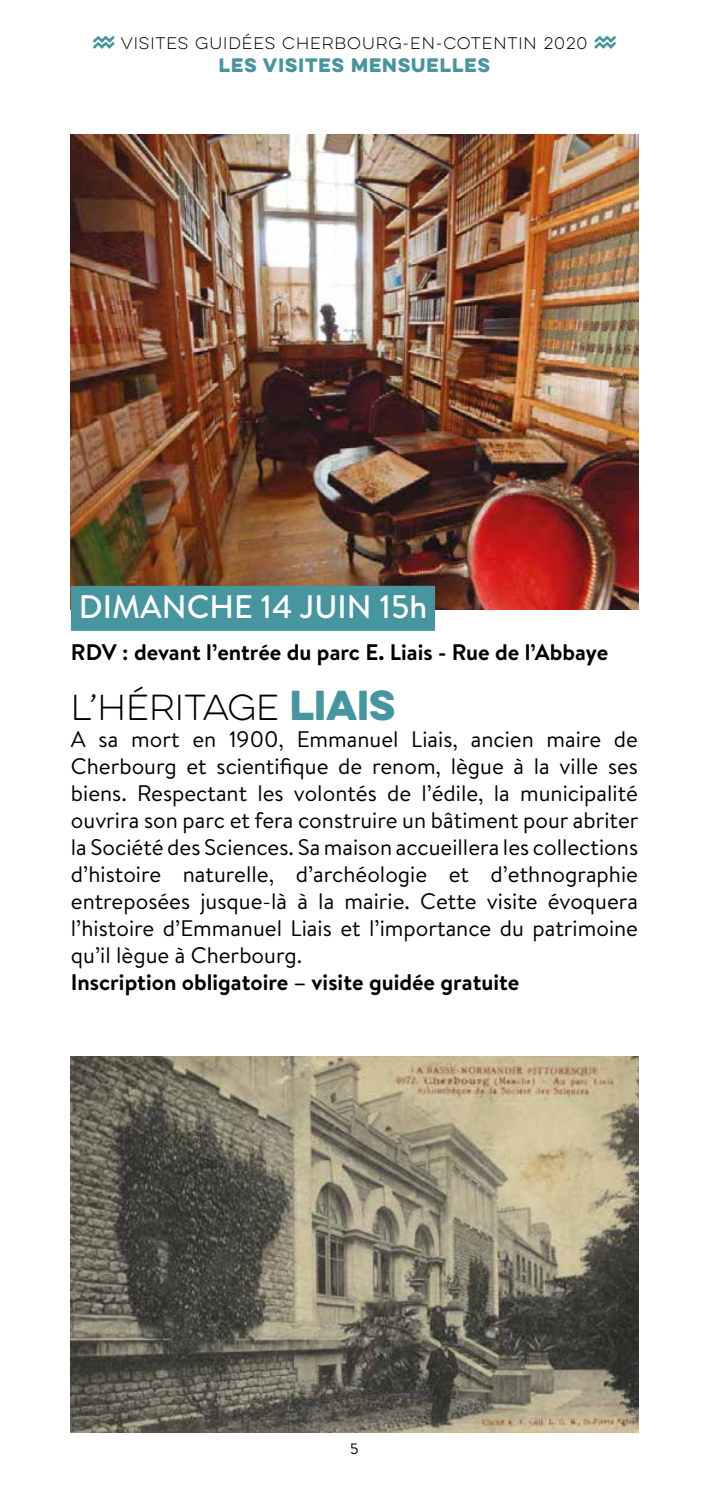
<style>
.page{position:relative;width:709px;height:1489px;background:#fff}
.page>*{position:absolute;margin:0;border:0;box-sizing:border-box;transform-origin:0 0}
.t1{font:500 32.5px "Brandon Text";color:#fff}
.t2{font:100 32.5px "Eveleth Clean";color:#000}
.t3{font:22.5px/27px "Brandon Text";color:#000;text-align:justify}
.t4{font:700 22.5px "Brandon Text";color:#000}
.t5{font:17.5px "Eveleth Clean";letter-spacing:.06em;color:#47959f}
.t6{font:100 15px "Eveleth Clean";letter-spacing:.06em;color:#000}
.t7{font:15px "Brandon Text";color:#000}
.s1{font-weight:400;font-size:37.5px;color:#47959f}
</style>
<div class="page">
<svg style="left:93px;top:36px;width:21px;height:12px"></svg>
<svg style="left:594px;top:36px;width:22px;height:12px"></svg>
<img style="left:71px;top:135px;width:567px;height:474px">
<img style="left:71px;top:1056px;width:567px;height:375px">
<div style="left:71px;top:586px;width:364px;height:45px;background:#47959f"></div>
<p class="t6" style="left:121px;top:32px;width:468px">VISITES GUIDÉES CHERBOURG-EN-COTENTIN 2020</p>
<p class="t5" style="left:219px;top:52px;width:273px">LES VISITES MENSUELLES</p>
<h1 class="t1" style="left:79px;top:584px;width:350px">DIMANCHE 14 JUIN 15h</h1>
<p class="t4" style="left:71px;top:636px;width:539px">RDV : devant l’entrée du parc E. Liais - Rue de l’Abbaye</p>
<h1 class="t2" style="left:71px;top:684px;width:326px">L’HÉRITAGE <span class="s1">LIAIS</span></h1>
<p class="t3" style="left:71px;top:724px;width:569px">A sa mort en 1900, Emmanuel Liais, ancien maire de Cherbourg et scientifique de renom, lègue à la ville ses biens. Respectant les volontés de l’édile, la municipalité ouvrira son parc et fera construire un bâtiment pour abriter la Société des Sciences. Sa maison accueillera les collections d’histoire naturelle, d’archéologie et d’ethnographie entreposées jusque-là à la mairie. Cette visite évoquera l’histoire d’Emmanuel Liais et l’importance du patrimoine qu’il lègue à Cherbourg.</p>
<p class="t4" style="left:71px;top:966px;width:450px">Inscription obligatoire – visite guidée gratuite</p>
<p class="t7" style="left:350px;top:1437px;width:10px">5</p>
</div>
